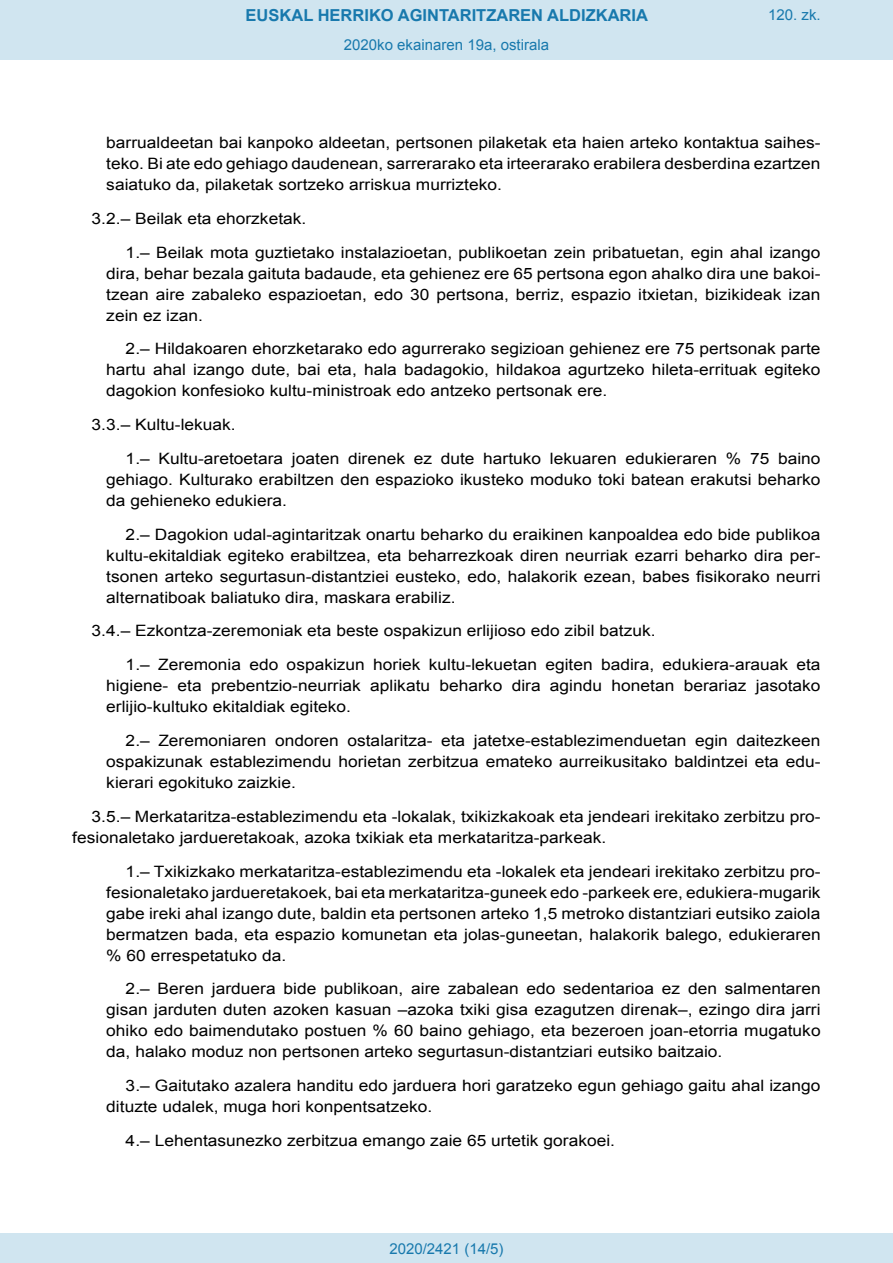
<style>
.page{position:relative;width:893px;height:1263px;background:#fff}
.page>*{position:absolute;margin:0;border:0;box-sizing:border-box;transform-origin:0 0}
.t1{font:700 16.5px "Arial";color:#1879ad}
.BOPVDetalle1{font:15.6px/21px "Arial";color:#000;text-align:justify;scale:1.11 1}
.BOPVDetalle{font:15.6px/21px "Arial";color:#000;scale:1.11 1}
.Paginacion_Centro{font:15px "Arial";color:#1879ad}
</style>
<div class="page">
<div style="left:0;top:0;width:893px;height:60px;background:#d0e5f0"></div>
<div style="left:0;top:1233px;width:893px;height:30px;background:#d0e5f0"></div>
<p class="t1" style="left:246px;top:4px;width:404px">EUSKAL HERRIKO AGINTARITZAREN ALDIZKARIA</p>
<p class="Paginacion_Centro" style="left:344px;top:35px;width:207px">2020ko ekainaren 19a, ostirala</p>
<p class="Paginacion_Centro" style="left:768px;top:5px;width:54px">120. zk.</p>
<p class="BOPVDetalle1" style="left:106px;top:132px;width:645px">barrualdeetan bai kanpoko aldeetan, pertsonen pilaketak eta haien arteko kontaktua saihes&shy;teko. Bi ate edo gehiago daudenean, sarrerarako eta irteerarako erabilera desberdina ezartzen saiatuko da, pilaketak sortzeko arriskua murrizteko.</p>
<p class="BOPVDetalle" style="left:92px;top:208px;width:195px">3.2.– Beilak eta ehorzketak.</p>
<p class="BOPVDetalle1" style="left:106px;top:242px;width:645px;text-indent:19px">1.– Beilak mota guztietako instalazioetan, publikoetan zein pribatuetan, egin ahal izango dira, behar bezala gaituta badaude, eta gehienez ere 65 pertsona egon ahalko dira une bakoi&shy;tzean aire zabaleko espazioetan, edo 30 pertsona, berriz, espazio itxietan, bizikideak izan zein ez izan.</p>
<p class="BOPVDetalle1" style="left:106px;top:339px;width:645px;text-indent:19px">2.– Hildakoaren ehorzketarako edo agurrerako segizioan gehienez ere 75 pertsonak parte hartu ahal izango dute, bai eta, hala badagokio, hildakoa agurtzeko hileta-errituak egiteko dagokion konfesioko kultu-ministroak edo antzeko pertsonak ere.</p>
<p class="BOPVDetalle" style="left:92px;top:414px;width:131px">3.3.– Kultu-lekuak.</p>
<p class="BOPVDetalle1" style="left:106px;top:448px;width:645px;text-indent:19px">1.– Kultu-aretoetara joaten direnek ez dute hartuko lekuaren edukieraren % 75 baino gehiago. Kulturako erabiltzen den espazioko ikusteko moduko toki batean erakutsi beharko da gehieneko edukiera.</p>
<p class="BOPVDetalle1" style="left:106px;top:524px;width:645px;text-indent:19px">2.– Dagokion udal-agintaritzak onartu beharko du eraikinen kanpoaldea edo bide publikoa kultu-ekitaldiak egiteko erabiltzea, eta beharrezkoak diren neurriak ezarri beharko dira per&shy;tsonen arteko segurtasun-distantziei eusteko, edo, halakorik ezean, babes fisikorako neurri alternatiboak baliatuko dira, maskara erabiliz.</p>
<p class="BOPVDetalle" style="left:92px;top:621px;width:509px">3.4.– Ezkontza-zeremoniak eta beste ospakizun erlijioso edo zibil batzuk.</p>
<p class="BOPVDetalle1" style="left:106px;top:654px;width:645px;text-indent:19px">1.– Zeremonia edo ospakizun horiek kultu-lekuetan egiten badira, edukiera-arauak eta higiene- eta prebentzio-neurriak aplikatu beharko dira agindu honetan berariaz jasotako erlijio-kultuko ekitaldiak egiteko.</p>
<p class="BOPVDetalle1" style="left:106px;top:730px;width:645px;text-indent:19px">2.– Zeremoniaren ondoren ostalaritza- eta jatetxe-establezimenduetan egin daitezkeen ospakizunak establezimendu horietan zerbitzua emateko aurreikusitako baldintzei eta edu&shy;kierari egokituko zaizkie.</p>
<p class="BOPVDetalle" style="left:72px;top:806px;width:676px;text-indent:19px">3.5.– Merkataritza-establezimendu eta -lokalak, txikizkakoak eta jendeari irekitako zerbitzu pro&shy;fesionaletako jardueretakoak, azoka txikiak eta merkataritza-parkeak.</p>
<p class="BOPVDetalle1" style="left:106px;top:861px;width:645px;text-indent:19px">1.– Txikizkako merkataritza-establezimendu eta -lokalek eta jendeari irekitako zerbitzu pro&shy;fesionaletako jardueretakoek, bai eta merkataritza-guneek edo -parkeek ere, edukiera-mugarik gabe ireki ahal izango dute, baldin eta pertsonen arteko 1,5 metroko distantziari eutsiko zaiola bermatzen bada, eta espazio komunetan eta jolas-guneetan, halakorik balego, edukieraren % 60 errespetatuko da.</p>
<p class="BOPVDetalle1" style="left:106px;top:978px;width:645px;text-indent:19px">2.– Beren jarduera bide publikoan, aire zabalean edo sedentarioa ez den salmentaren gisan jarduten duten azoken kasuan –azoka txiki gisa ezagutzen direnak–, ezingo dira jarri ohiko edo baimendutako postuen % 60 baino gehiago, eta bezeroen joan-etorria mugatuko da, halako moduz non pertsonen arteko segurtasun-distantziari eutsiko baitzaio.</p>
<p class="BOPVDetalle1" style="left:106px;top:1075px;width:645px;text-indent:19px">3.– Gaitutako azalera handitu edo jarduera hori garatzeko egun gehiago gaitu ahal izango dituzte udalek, muga hori konpentsatzeko.</p>
<p class="BOPVDetalle1" style="left:126px;top:1130px;width:442px">4.– Lehentasunezko zerbitzua emango zaie 65 urtetik gorakoei.</p>
<p class="Paginacion_Centro" style="left:389px;top:1238px;width:116px">2020/2421 (14/5)</p>
</div>
